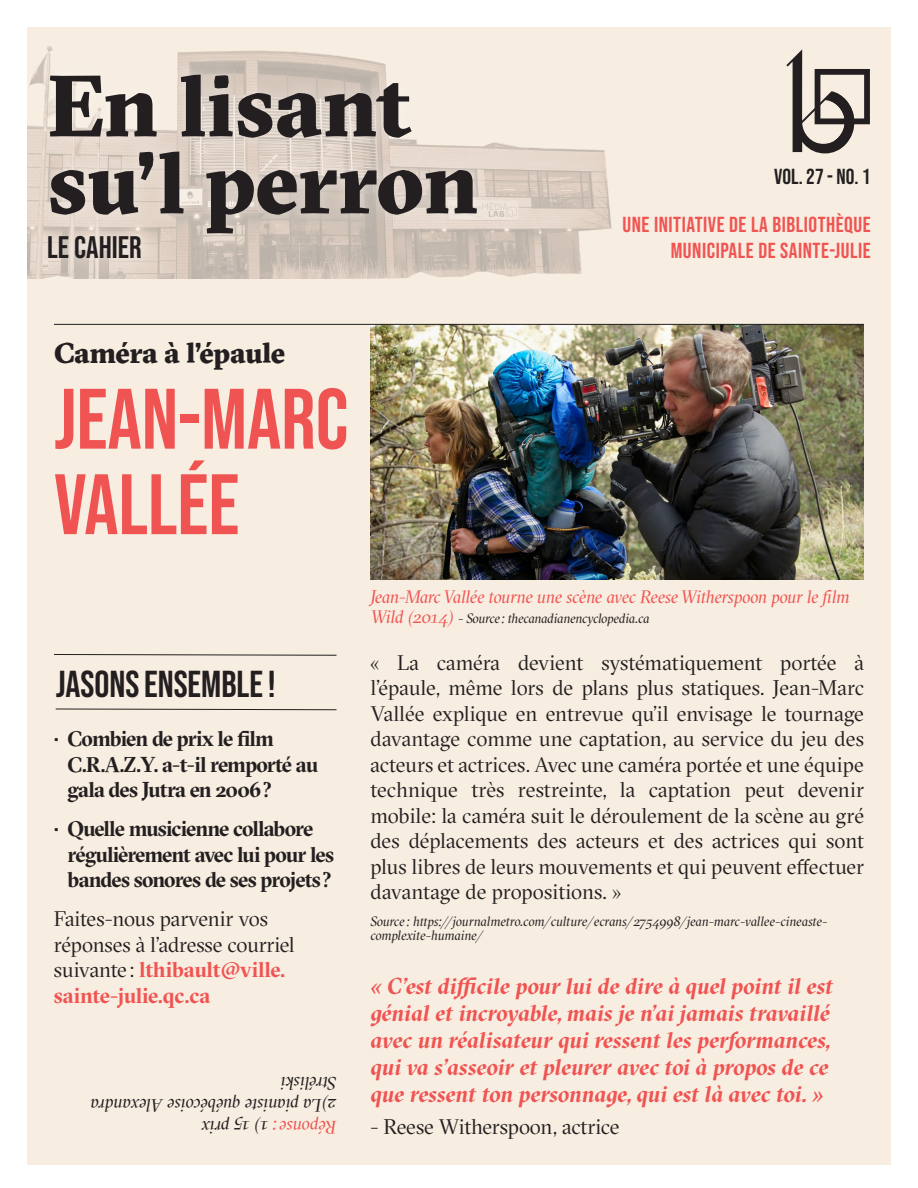
<style>
.page{position:relative;width:918px;height:1188px;background:#fff}
.page>*{position:absolute;margin:0;border:0;box-sizing:border-box;transform-origin:0 0}
.t1{font:900 86.7px/76.9px "GT Sectra";color:#231f20}
.t2{font:85.5px/85.5px "Bebas Neue";color:#f05452}
.t3{font:37.5px "Bebas Neue";color:#231f20}
.t4{font:31.2px "Bebas Neue";color:#231f20}
.t5{font:900 28.5px "GT Sectra";letter-spacing:-.01em;color:#231f20}
.Sources{font:italic 700 22.5px/27px "GT Sectra Fine";letter-spacing:-.01em;color:#f05452}
.t6{font:21.75px/26.1px "Bebas Neue";letter-spacing:.025em;color:#f05452;text-align:right}
.t7{font:21.75px "Bebas Neue";color:#231f20}
.Texte_courant{font:21px/25.5px "GT Sectra Fine";letter-spacing:-.005em;color:#231f20}
.t8{font:700 21px/25.5px "GT Sectra Fine";letter-spacing:-.04em;color:#231f20}
.Sources-2{font:italic 18px "GT Sectra Fine";letter-spacing:-.015em;color:#f05452}
.Reponses_Jasons{font:italic 18px/21.6px "GT Sectra Fine";letter-spacing:-.005em;color:#231f20}
.Sources-3{font:italic 13.5px/13.5px "GT Sectra Fine";letter-spacing:-.01em;color:#231f20}
.s1{font-weight:700;color:#f05452}
.s2{color:#f05452}
.s3{font-size:18px;color:#f05452}
</style>
<div class="page">
<div style="left:27px;top:27px;width:864px;height:1137px;background:#f7ede1"></div>
<img style="left:27px;top:46px;width:585px;height:233px">
<div style="left:34px;top:59px;width:458px;height:215px;background:#fff;opacity:.34"></div>
<svg style="left:786px;top:49px;width:84px;height:104px"></svg>
<svg style="left:55px;top:708px;width:282px;height:2px"></svg>
<svg style="left:54px;top:654px;width:283px;height:2px"></svg>
<img style="left:370px;top:325px;width:494px;height:255px">
<hr style="left:54px;top:324px;width:810px;height:1px;background:#231f20">
<p class="t1" style="left:47px;top:66px;width:433px">En lisant su’l perron</p>
<p class="t4" style="left:47px;top:230px;width:96px">LE CAHIER</p>
<p class="t5" style="left:54px;top:334px;width:233px">Caméra à l’épaule</p>
<p class="t2" style="left:54px;top:375px;width:296px">JEAN-MARC<br>VALLÉE</p>
<p class="t7" style="left:774px;top:164px;width:98px">VOL. 27 - NO. 1</p>
<p class="t6" style="left:622px;top:211px;width:250px">UNE INITIATIVE DE LA BIBLIOTHÈQUE<br>MUNICIPALE DE SAINTE-JULIE</p>
<p class="t3" style="left:56px;top:663px;width:221px">JASONSENSEMBLE!</p>
<p class="t8" style="left:67px;top:726px;width:252px;text-indent:-14px">• Combien de prix le film<br>C.R.A.Z.Y. a-t-il remporté au gala des Jutra en 2006?</p>
<p class="t8" style="left:67px;top:816px;width:268px;text-indent:-14px">• Quelle musicienne collabore régulièrement avec lui pour les bandes sonores de ses projets?</p>
<p class="Texte_courant" style="left:54px;top:906px;width:242px">Faites-nous parvenir vos réponses à l’adresse courriel suivante : <span class="s1">lthibault@ville. sainte-julie.qc.ca</span></p>
<p class="Reponses_Jasons" style="left:337px;top:1138px;width:247px;rotate:-180deg"><span class="s2">Réponse:</span> 1) 15 prix<br>2)La pianiste québécoise Alexandra<br>Stréliski</p>
<p class="Sources-2" style="left:370px;top:586px;width:481px">Jean-Marc Vallée tourne une scène avec Reese Witherspoon pour le film</p>
<p class="Sources-3" style="left:370px;top:611px;width:280px"><span class="s3">Wild (2014)</span> - Source : thecanadianencyclopedia.ca</p>
<p class="Texte_courant" style="left:370px;top:650px;width:495px;text-align:justify">« La caméra devient systématiquement portée à l’épaule, même lors de plans plus statiques. Jean-Marc Vallée explique en entrevue qu’il envisage le tournage davantage comme une captation, au service du jeu des acteurs et actrices. Avec une caméra portée et une équipe technique très restreinte, la captation peut devenir mobile: la caméra suit le déroulement de la scène au gré des déplacements des acteurs et des actrices qui sont plus libres de leurs mouvements et qui peuvent effectuer davantage de propositions. »</p>
<p class="Sources-3" style="left:370px;top:915px;width:459px">Source : https://journalmetro.com/culture/ecrans/2754998/jean-marc-vallee-cineaste&shy;complexite-humaine/</p>
<p class="Sources" style="left:370px;top:972px;width:464px">« C’est difficile pour lui de dire à quel point il est génial et incroyable, mais je n’ai jamais travaillé avec un réalisateur qui ressent les performances, qui va s’asseoir et pleurer avec toi à propos de ce que ressent ton personnage, qui est là avec toi. »</p>
<p class="Texte_courant" style="left:370px;top:1114px;width:251px">- Reese Witherspoon, actrice</p>
</div>
